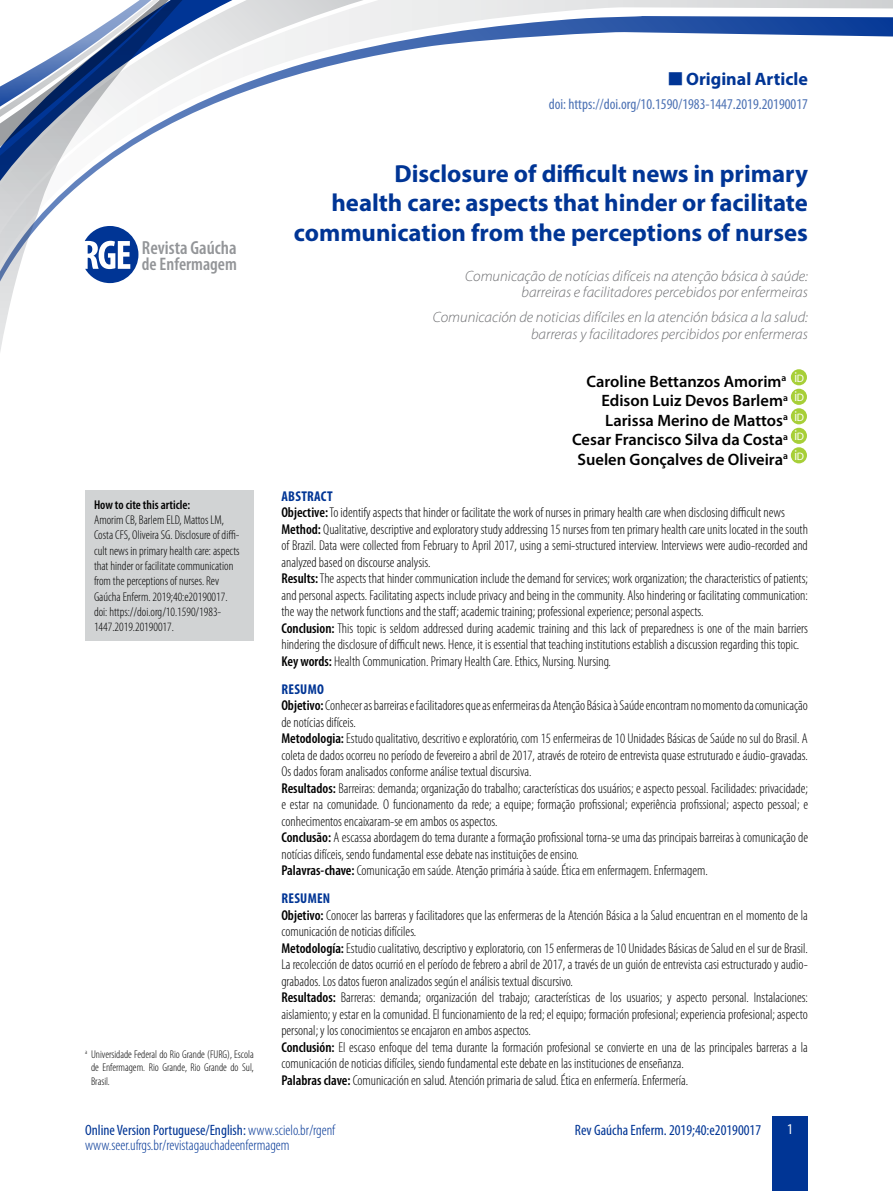
<style>
.page{position:relative;width:893px;height:1191px;background:#fff}
.page>*{position:absolute;margin:0;border:0;box-sizing:border-box;transform-origin:0 0}
.t1{font:700 24.75px/29.7px "Myriad Pro";color:#003595;text-align:right}
.t2{font:600 condensed 19.05px "Myriad Pro";color:#939598}
.t3{font:600 condensed 18.15px "Myriad Pro";color:#939598}
.t4{font:700 18px "Myriad Pro";color:#003595}
.t5{font:600 16.5px/19.5px "Myriad Pro";color:#000;text-align:right}
.t6{font:italic 300 15px/16.5px "Myriad Pro";color:#6d6e71;text-align:right}
.t7{font:300 condensed 15px/15px "Myriad Pro";color:#003595}
.t8{font:condensed 15px "Myriad Pro";color:#4d72b4}
.t9{font:condensed 15px "Myriad Pro";color:#003595}
.t10{font:condensed 15px "Myriad Pro";color:#fff}
.t11{font:300 condensed 14.25px/16.5px "Myriad Pro";color:#000}
.t12{font:300 condensed 12.75px/15.3px "Myriad Pro";color:#000}
.t13{font:600 condensed 12.75px "Myriad Pro";color:#000}
.t14{font:300 condensed 11.25px/13.5px "Myriad Pro";color:#000;text-align:justify}
.s1{font-weight:700;color:#003595}
.s2{font-weight:600}
.s3{font-weight:400}
</style>
<div class="page">
<svg style="left:202px;top:0;width:691px;height:109px"></svg>
<svg style="left:0;top:0;width:202px;height:352px"></svg>
<svg style="left:85px;top:226px;width:53px;height:57px"></svg>
<div style="left:772px;top:1116px;width:36px;height:75px;background:#003595"></div>
<div style="left:791px;top:369px;width:16px;height:16px;background:#a7cf38;border-radius:50%"></div>
<div style="left:791px;top:389px;width:16px;height:16px;background:#a7cf38;border-radius:50%"></div>
<div style="left:791px;top:408px;width:16px;height:16px;background:#a7cf38;border-radius:50%"></div>
<div style="left:791px;top:428px;width:16px;height:16px;background:#a7cf38;border-radius:50%"></div>
<div style="left:791px;top:447px;width:16px;height:16px;background:#a7cf38;border-radius:50%"></div>
<div style="left:85px;top:490px;width:169px;height:150px;background:#d1d3d4"></div>
<svg style="left:669px;top:72px;width:13px;height:13px"></svg>
<h2 class="t2" style="left:142px;top:237px;width:96px">Revista Gaúcha</h2>
<p class="t3" style="left:142px;top:254px;width:96px">de Enfermagem</p>
<p class="t13" style="left:94px;top:497px;width:98px">How to cite this article:</p>
<p class="t12" style="left:94px;top:512px;width:147px">Amorim CB, Barlem ELD, Mattos LM, Costa CFS, Oliveira SG. Disclosure of diffi&shy;cult news in primary health care: aspects that hinder or facilitate communication from the perceptions of nurses. Rev Gaúcha Enferm. 2019;40:e20190017. doi: https://doi.org/10.1590/1983- 1447.2019.20190017.</p>
<p class="t14" style="left:91px;top:1047px;width:164px;text-indent:-6px"><sup>a</sup> Universidade Federal do Rio Grande (FURG), Escola de Enfermagem. Rio Grande, Rio Grande do Sul, Brasil.</p>
<p class="t4" style="left:686px;top:67px;width:123px">Original Article</p>
<p class="t8" style="left:549px;top:96px;width:261px">doi: https://doi.org/10.1590/1983-1447.2019.20190017</p>
<h1 class="t1" style="left:294px;top:158px;width:516px">Disclosure of difficult news in primary<br>health care: aspects that hinder or facilitate communication from the perceptions of nurses</h1>
<p class="t6" style="left:465px;top:268px;width:344px">Comunicação de notícias difíceis na atenção básica à saúde: barreiras e facilitadores percebidos por enfermeiras</p>
<p class="t6" style="left:433px;top:310px;width:377px">Comunicación de noticias difíciles en la atención básica a la salud: barreras y facilitadores percibidos por enfermeras</p>
<p class="t5" style="left:572px;top:371px;width:233px">Caroline Bettanzos Amorim<sup>a</sup> <sup>i</sup><sup>D<br></sup>Edison Luiz Devos Barlem<sup>a</sup> <sup>i</sup><sup>D<br></sup>Larissa Merino de Mattos<sup>a</sup> <sup>i</sup><sup>D<br></sup>Cesar Francisco Silva da Costa<sup>a</sup> <sup>i</sup><sup>D<br></sup>Suelen Gonçalves de Oliveira<sup>a</sup> <sup>i</sup><sup>D</sup></p>
<p class="t11" style="left:281px;top:488px;width:528px"><span class="s1">ABSTRACT<br></span><span class="s2">Objective:</span> To identify aspects that hinder or facilitate the work of nurses in primary health care when disclosing difficult news <span class="s2">Method:</span> Qualitative, descriptive and exploratory study addressing 15 nurses from ten primary health care units located in the south of Brazil. Data were collected from February to April 2017, using a semi-structured interview. Interviews were audio-recorded and analyzed based on discourse analysis.<br><span class="s2">Results:</span> The aspects that hinder communication include the demand for services; work organization; the characteristics of patients; and personal aspects. Facilitating aspects include privacy and being in the community. Also hindering or facilitating communication: the way the network functions and the staff; academic training; professional experience; personal aspects.<br><span class="s2">Conclusion:</span> This topic is seldom addressed during academic training and this lack of preparedness is one of the main barriers hindering the disclosure of difficult news. Hence, it is essential that teaching institutions establish a discussion regarding this topic.<br><span class="s2">Key words:</span> Health Communication. Primary Health Care. Ethics, Nursing. Nursing.</p>
<p class="t11" style="left:281px;top:681px;width:528px"><span class="s1">RESUMO<br></span><span class="s2">Objetivo:</span> Conhecer as barreiras e facilitadores que as enfermeiras da Atenção Básica à Saúde encontram no momento da comunicação de notícias difíceis.<br><span class="s2">Metodologia:</span> Estudo qualitativo, descritivo e exploratório, com 15 enfermeiras de 10 Unidades Básicas de Saúde no sul do Brasil. A coleta de dados ocorreu no período de fevereiro a abril de 2017, através de roteiro de entrevista quase estruturado e áudio-gravadas.<br>Os dados foram analisados conforme análise textual discursiva.<br><span class="s2">Resultados:</span> Barreiras: demanda; organização do trabalho; características dos usuários; e aspecto pessoal. Facilidades: privacidade; e estar na comunidade. O funcionamento da rede; a equipe; formação profissional; experiência profissional; aspecto pessoal; e conhecimentos encaixaram-se em ambos os aspectos.<br><span class="s2">Conclusão:</span> A escassa abordagem do tema durante a formação profissional torna-se uma das principais barreiras à comunicação de notícias difíceis, sendo fundamental esse debate nas instituições de ensino.<br><span class="s2">Palavras-chave:</span> Comunicação em saúde. Atenção primária à saúde. Ética em enfermagem. Enfermagem.</p>
<p class="t11" style="left:281px;top:890px;width:528px"><span class="s1">RESUMEN<br></span><span class="s2">Objetivo:</span> Conocer las barreras y facilitadores que las enfermeras de la Atención Básica a la Salud encuentran en el momento de la comunicación de noticias difíciles.<br><span class="s2">Metodología:</span> Estudio cualitativo, descriptivo y exploratorio, con 15 enfermeras de 10 Unidades Básicas de Salud en el sur de Brasil.<br>La recolección de datos ocurrió en el período de febrero a abril de 2017, a través de un guión de entrevista casi estructurado y audio&shy;grabados. Los datos fueron analizados según el análisis textual discursivo.<br><span class="s2">Resultados:</span> Barreras: demanda; organización del trabajo; características de los usuarios; y aspecto personal. Instalaciones: aislamiento; y estar en la comunidad. El funcionamiento de la red; el equipo; formación profesional; experiencia profesional; aspecto personal; y los conocimientos se encajaron en ambos aspectos.<br><span class="s2">Conclusión:</span> El escaso enfoque del tema durante la formación profesional se convierte en una de las principales barreras a la comunicación de noticias difíciles, siendo fundamental este debate en las instituciones de enseñanza.<br><span class="s2">Palabras clave:</span> Comunicación en salud. Atención primaria de salud. Ética en enfermería. Enfermería.</p>
<p class="t7" style="left:85px;top:1123px;width:252px"><span class="s3">Online Version Portuguese/English:</span> www.scielo.br/rgenf www.seer.ufrgs.br/revistagauchadeenfermagem</p>
<p class="t9" style="left:575px;top:1122px;width:188px">Rev Gaúcha Enferm. 2019;40:e20190017</p>
<p class="t10" style="left:787px;top:1121px;width:7px">1</p>
</div>
